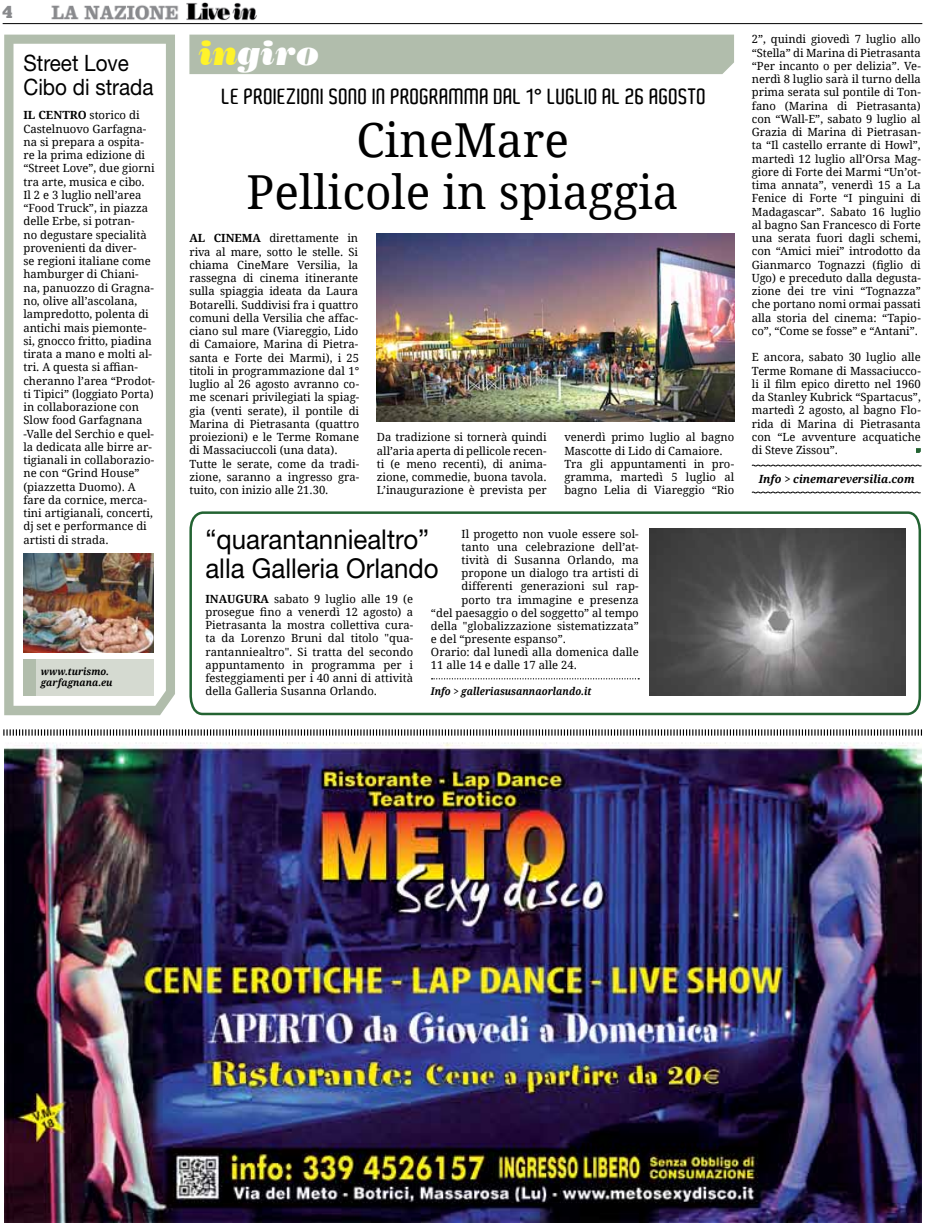
<style>
.page{position:relative;width:925px;height:1223px;background:#fff}
.page>*{position:absolute;margin:0;border:0;box-sizing:border-box;transform-origin:0 0}
.t1{font:46.88px/52.5px "Droid Serif";color:#000;text-align:center}
.t2{font:italic 35px "Bodoni Poster S Si Poster";color:#fff}
.t3{font:27.38px/28.8px "Helvetica Neue";color:#000;scale:.95 1}
.t4{font:22.5px/23.8px "Helvetica Neue";color:#000;scale:.92 1}
.t5{font:600 21.25px "Aldo";letter-spacing:.005em;color:#000}
.t6{font:17.25px "Chunk Five Ex";color:#88898c}
.t7{font:11.25px/13.2px "Droid Serif";color:#000;text-align:justify}
.t8{font:italic 700 11.25px "Droid Serif";color:#000}
.t9{font:700 11.25px "Droid Serif";color:#000}
.t10{font:italic 700 10.62px "Droid Serif";color:#000;scale:.9 1}
.t11{font:italic 700 10px/11.2px "Droid Serif";color:#000;scale:.94 1}
.s1{color:#fff32a}
.s2{font-weight:700}
</style>
<div class="page">
<img style="left:51px;top:3px;width:206px;height:17px">
<hr style="left:3px;top:23px;width:919px;height:1px;background:#000">
<svg style="left:916px;top:448px;width:5px;height:5px"></svg>
<svg style="left:4px;top:35px;width:171px;height:680px;background:#b4c0b0"></svg>
<svg style="left:14px;top:44px;width:152px;height:661px"></svg>
<svg style="left:3px;top:729px;width:919px;height:7px"></svg>
<div style="left:189px;top:35px;width:545px;height:39px;background:#b1bdac"></div>
<svg style="left:189px;top:511px;width:733px;height:205px"></svg>
<div style="left:23px;top:659px;width:131px;height:36px;background:#d5dad1"></div>
<div style="left:23px;top:659px;width:13px;height:36px;background:#b1bdac"></div>
<svg style="left:431px;top:678px;width:208px;height:1px"></svg>
<img style="left:23px;top:553px;width:131px;height:99px">
<svg style="left:751px;top:464px;width:171px;height:2px"></svg>
<svg style="left:751px;top:491px;width:170px;height:2px"></svg>
<img style="left:377px;top:234px;width:357px;height:188px">
<img style="left:649px;top:528px;width:257px;height:168px">
<img style="left:4px;top:742px;width:917px;height:480px">
<h3 class="t6" style="left:3px;top:-1px;width:12px">4</h3>
<h2 class="t2" style="left:199px;top:31px;width:122px"><span class="s1">in</span>giro</h2>
<h3 class="t4" style="left:23px;top:51px;width:143px">Street Love<br>Cibo di strada</h3>
<p class="t7" style="left:23px;top:109px;width:133px;text-align:left"><span class="s2">IL CENTRO</span> storico di<br>Castelnuovo Garfagna&shy;na si prepara a ospita&shy;re la prima edizione di “Street Love”, due giorni tra arte, musica e cibo.<br>Il 2 e 3 luglio nell’area “Food Truck”, in piazza delle Erbe, si potran-<br>no degustare specialità provenienti da diver-<br>se regioni italiane come hamburger di Chiani&shy;na, panuozzo di Gragna&shy;no, olive all’ascolana, lampredotto, polenta di antichi mais piemonte&shy;si, gnocco fritto, piadina tirata a mano e molti al&shy;tri. A questa si affian&shy;cheranno l’area “Prodot&shy;ti Tipici” (loggiato Porta) in collaborazione con<br>Slow food Garfagnana -Valle del Serchio e quel&shy;la dedicata alle birre ar&shy;tigianali in collaborazio&shy;ne con “Grind House” (piazzetta Duomo). A fare da cornice, merca&shy;tini artigianali, concerti, dj set e performance di artisti di strada.</p>
<h1 class="t1" style="left:247px;top:114px;width:434px">CineMare<br>Pellicole in spiaggia</h1>
<h3 class="t5" style="left:222px;top:85px;width:189px">LE PROIEZIONI SONO IN PROGRA</h3>
<h3 class="t5" style="left:449px;top:85px;width:108px">MMA DAL 1° LUGLIO</h3>
<h3 class="t5" style="left:603px;top:85px;width:103px">AL 26 AGOSTO</h3>
<p class="t7" style="left:189px;top:232px;width:171px;text-align:left;text-indent:24px"><span class="s2">CINEMA</span> direttamente in riva al mare, sotto le stelle. Si chiama CineMare Versilia, la rassegna di cinema itinerante sulla spiaggia ideata da Laura<br>Botarelli. Suddivisi fra i quattro comuni della Versilia che affac&shy;ciano sul mare (Viareggio, Lido di Camaiore, Marina di Pietra&shy;santa e Forte dei Marmi), i 25 titoli in programmazione dal 1° luglio al 26 agosto avranno co&shy;me scenari privilegiati la spiag&shy;gia (venti serate), il pontile di<br>Marina di Pietrasanta (quattro proiezioni) e le Terme Romane di Massaciuccoli (una data).<br>Tutte le serate, come da tradi&shy;zione, saranno a ingresso gra&shy;tuito, con inizio alle 21.30.</p>
<p class="t9" style="left:189px;top:231px;width:9px">AL</p>
<p class="t7" style="left:377px;top:431px;width:171px">Da tradizione si tornerà quindi all’aria aperta di pellicole recen&shy;ti (e meno recenti), di anima&shy;zione, commedie, buona tavola.<br>L’inaugurazione è prevista per</p>
<p class="t7" style="left:564px;top:431px;width:171px;text-align:left">venerdì primo luglio al bagno<br>Mascotte di Lido di Camaiore.<br>Tra gli appuntamenti in pro&shy;gramma, martedì 5 luglio al bagno Lelia di Viareggio “Rio</p>
<h3 class="t3" style="left:205px;top:524px;width:247px">“quarantanniealtro” alla Galleria Orlando</h3>
<p class="t7" style="left:462px;top:527px;width:179px">Il progetto non vuole essere sol-</p>
<p class="t7" style="left:462px;top:540px;width:179px">tanto una celebrazione dell’at-</p>
<p class="t7" style="left:462px;top:553px;width:179px">tività di Susanna Orlando, ma</p>
<p class="t7" style="left:462px;top:566px;width:179px">propone un dialogo tra artisti di</p>
<p class="t7" style="left:462px;top:580px;width:179px">differenti generazioni sul rap-</p>
<p class="t7" style="left:462px;top:593px;width:179px">porto tra immagine e presenza</p>
<p class="t7" style="left:431px;top:606px;width:209px">“del paesaggio o del soggetto” al tempo</p>
<p class="t7" style="left:431px;top:619px;width:209px">della "globalizzazione sistematizzata”</p>
<p class="t7" style="left:431px;top:632px;width:137px">e del “presente espanso”.</p>
<p class="t7" style="left:431px;top:645px;width:209px">Orario: dal lunedì alla domenica dalle</p>
<p class="t7" style="left:431px;top:658px;width:148px">11 alle 14 e dalle 17 alle 24.</p>
<p class="t10" style="left:431px;top:684px;width:180px">Info &gt; galleriasusannaorlando.it</p>
<p class="t7" style="left:205px;top:592px;width:209px"><span class="s2">INAUGURA</span> sabato 9 luglio alle 19 (e prosegue fino a venerdì 12 agosto) a Pietrasanta la mostra collettiva cura&shy;ta da Lorenzo Bruni dal titolo "qua&shy;rantanniealtro". Si tratta del secondo appuntamento in programma per i festeggiamenti per i 40 anni di attività della Galleria Susanna Orlando.</p>
<p class="t11" style="left:41px;top:665px;width:78px">www.turismo. garfagnana.eu</p>
<p class="t7" style="left:752px;top:33px;width:170px">2”, quindi giovedì 7 luglio allo “Stella” di Marina di Pietrasanta “Per incanto o per delizia”. Ve&shy;nerdì 8 luglio sarà il turno della prima serata sul pontile di Ton&shy;fano (Marina di Pietrasanta) con “Wall-E”, sabato 9 luglio al Grazia di Marina di Pietrasan&shy;ta “Il castello errante di Howl”, martedì 12 luglio all’Orsa Mag&shy;giore di Forte dei Marmi “Un’ot&shy;tima annata”, venerdì 15 a La Fenice di Forte “I pinguini di Madagascar”. Sabato 16 luglio al bagno San Francesco di Forte una serata fuori dagli schemi, con “Amici miei” introdotto da Gianmarco Tognazzi (figlio di Ugo) e preceduto dalla degusta&shy;zione dei tre vini “Tognazza” che portano nomi ormai passati alla storia del cinema: “Tapio&shy;co”, “Come se fosse” e “Antani”.</p>
<p class="t7" style="left:752px;top:351px;width:170px">E ancora, sabato 30 luglio alle Terme Romane di Massaciucco&shy;li il film epico diretto nel 1960 da Stanley Kubrick “Spartacus”, martedì 2 agosto, al bagno Flo&shy;rida di Marina di Pietrasanta con “Le avventure acquatiche di Steve Zissou”.</p>
<p class="t8" style="left:759px;top:472px;width:157px">Info &gt; cinemareversilia.com</p>
</div>
